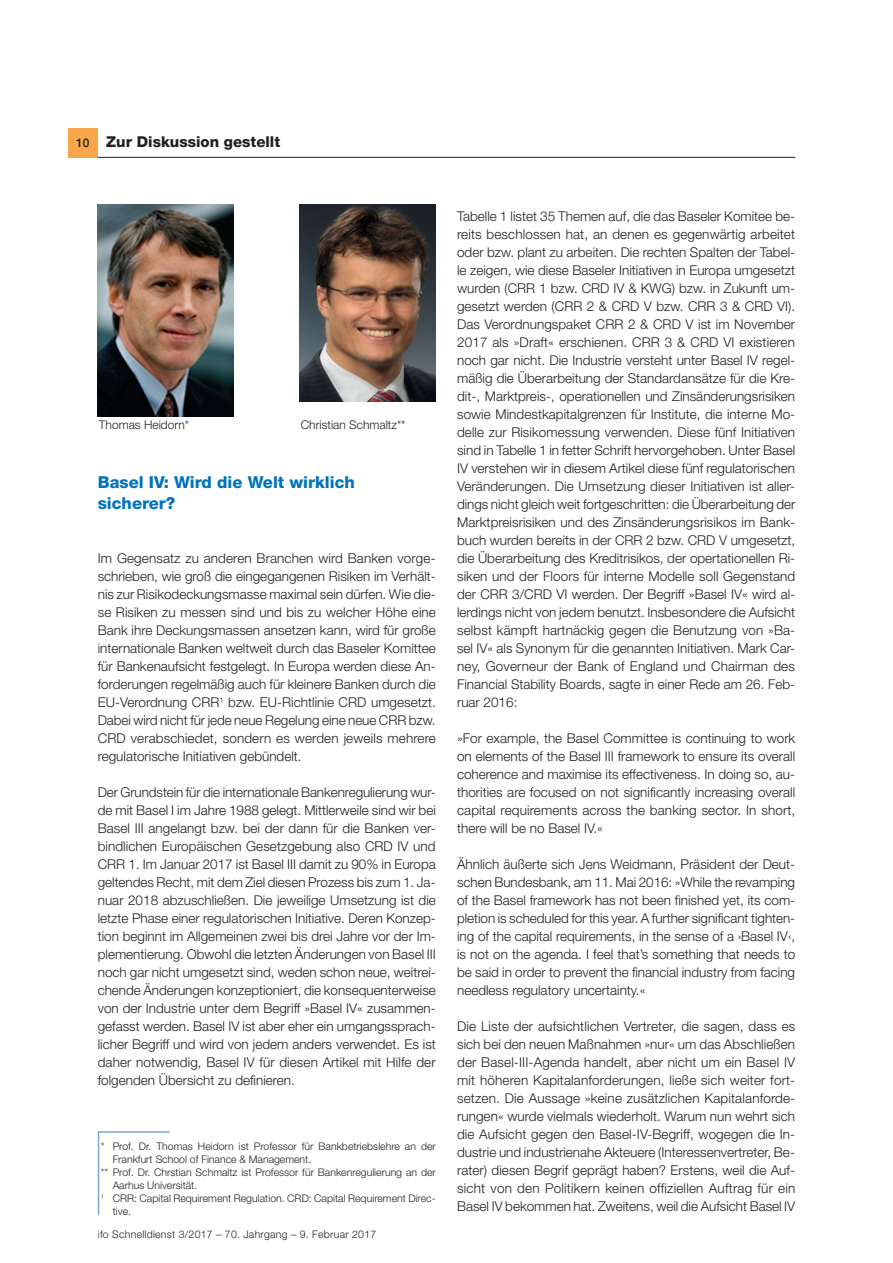
<style>
.page{position:relative;width:893px;height:1263px;background:#fff}
.page>*{position:absolute;margin:0;border:0;box-sizing:border-box;transform-origin:0 0}
.Überschrift_11_pt{font:800 16.5px/21px "Helvetica Neue LT Std";color:#0073bc}
.t1{font:800 15px "Helvetica Neue LT Std";color:#231f20}
.Fliesstext{font:300 13.5px/18px "Helvetica Neue LT Std";letter-spacing:.005em;color:#231f20;text-align:justify}
.Autor-Foto{font:300 12px "Helvetica Neue LT Std";color:#231f20}
.Fussnote{font:300 10.5px/12.8px "Helvetica Neue LT Std";color:#231f20}
.Fussnote-2{font:300 10.5px "Helvetica Neue LT Std";letter-spacing:.025em;color:#231f20}
.s1{font-weight:500;font-size:12px}
</style>
<div class="page">
<div style="left:68px;top:128px;width:30px;height:30px;background:#f9a64a"></div>
<hr style="left:98px;top:157px;width:697px;height:1px;background:#231f20">
<img style="left:98px;top:204px;width:136px;height:213px">
<img style="left:300px;top:204px;width:136px;height:198px">
<svg style="left:97px;top:1131px;width:73px;height:84px"></svg>
<p class="t1" style="left:76px;top:132px;width:205px"><span class="s1">10</span> Zur Diskussion gestellt</p>
<p class="Autor-Foto" style="left:99px;top:418px;width:92px">Thomas Heidorn*</p>
<p class="Autor-Foto" style="left:301px;top:418px;width:106px">Christian Schmaltz**</p>
<p class="Überschrift_11_pt" style="left:98px;top:472px;width:259px">Basel IV: Wird die Welt wirklich sicherer?</p>
<p class="Fliesstext" style="left:98px;top:549px;width:340px">Im Gegensatz zu anderen Branchen wird Banken vorge&shy;schrieben, wie groß die eingegangenen Risiken im Verhält&shy;nis zur Risikodeckungsmasse maximal sein dürfen. Wie die&shy;se Risiken zu messen sind und bis zu welcher Höhe eine Bank ihre Deckungsmassen ansetzen kann, wird für große internationale Banken weltweit durch das Baseler Komittee für Bankenaufsicht festgelegt. In Europa werden diese An&shy;forderungen regelmäßig auch für kleinere Banken durch die EU-Verordnung CRR<sup>1</sup> bzw. EU-Richtlinie CRD umgesetzt.<br>Dabei wird nicht für jede neue Regelung eine neue CRR bzw.<br>CRD verabschiedet, sondern es werden jeweils mehrere regulatorische Initiativen gebündelt.</p>
<p class="Fliesstext" style="left:98px;top:783px;width:340px">Der Grundstein für die internationale Bankenregulierung wur&shy;de mit Basel I im Jahre 1988 gelegt. Mittlerweile sind wir bei Basel III angelangt bzw. bei der dann für die Banken ver&shy;bindlichen Europäischen Gesetzgebung also CRD IV und CRR 1. Im Januar 2017 ist Basel III damit zu 90% in Europa geltendes Recht, mit dem Ziel diesen Prozess bis zum 1. Ja&shy;nuar 2018 abzuschließen. Die jeweilige Umsetzung ist die letzte Phase einer regulatorischen Initiative. Deren Konzep&shy;tion beginnt im Allgemeinen zwei bis drei Jahre vor der Im&shy;plementierung. Obwohl die letzten Änderungen von Basel III noch gar nicht umgesetzt sind, weden schon neue, weitrei&shy;chende Änderungen konzeptioniert, die konsequenterweise von der Industrie unter dem Begriff »Basel IV« zusammen&shy;gefasst werden. Basel IV ist aber eher ein umgangssprach&shy;licher Begriff und wird von jedem anders verwendet. Es ist daher notwendig, Basel IV für diesen Artikel mit Hilfe der folgenden Übersicht zu definieren.</p>
<p class="Fussnote" style="left:113px;top:1140px;width:325px;text-indent:-12px">* Prof. Dr. Thomas Heidorn ist Professor für Bankbetriebslehre an der<br>Frankfurt School of Finance &amp; Management.</p>
<p class="Fussnote" style="left:113px;top:1165px;width:325px;text-indent:-12px">** Prof. Dr. Chrstian Schmaltz ist Professor für Bankenregulierung an der<br>Aarhus Universität.</p>
<p class="Fussnote" style="left:113px;top:1192px;width:325px;text-indent:-12px"><sup>1</sup> CRR: Capital Requirement Regulation. CRD: Capital Requirement Direc&shy;tive.</p>
<p class="Fussnote-2" style="left:98px;top:1228px;width:280px">ifo Schnelldienst 3/2017 – 70. Jahrgang – 9. Februar 2017</p>
<p class="Fliesstext" style="left:457px;top:207px;width:340px">Tabelle 1 listet 35 Themen auf, die das Baseler Komitee be&shy;reits beschlossen hat, an denen es gegenwärtig arbeitet oder bzw. plant zu arbeiten. Die rechten Spalten der Tabel&shy;le zeigen, wie diese Baseler Initiativen in Europa umgesetzt wurden (CRR 1 bzw. CRD IV &amp; KWG) bzw. in Zukunft um&shy;gesetzt werden (CRR 2 &amp; CRD V bzw. CRR 3 &amp; CRD VI).<br>Das Verordnungspaket CRR 2 &amp; CRD V ist im November 2017 als »Draft« erschienen. CRR 3 &amp; CRD VI existieren noch gar nicht. Die Industrie versteht unter Basel IV regel&shy;mäßig die Überarbeitung der Standardansätze für die Kre&shy;dit-, Marktpreis-, operationellen und Zinsänderungsrisiken sowie Mindestkapitalgrenzen für Institute, die interne Mo&shy;delle zur Risikomessung verwenden. Diese fünf Initiativen sind in Tabelle 1 in fetter Schrift hervorgehoben. Unter Basel IV verstehen wir in diesem Artikel diese fünf regulatorischen Veränderungen. Die Umsetzung dieser Initiativen ist aller&shy;dings nicht gleich weit fortgeschritten: die Überarbeitung der Marktpreisrisiken und des Zinsänderungsrisikos im Bank&shy;buch wurden bereits in der CRR 2 bzw. CRD V umgesetzt, die Überarbeitung des Kreditrisikos, der opertationellen Ri&shy;siken und der Floors für interne Modelle soll Gegenstand der CRR 3/CRD VI werden. Der Begriff »Basel IV« wird al&shy;lerdings nicht von jedem benutzt. Insbesondere die Aufsicht selbst kämpft hartnäckig gegen die Benutzung von »Ba&shy;sel IV« als Synonym für die genannten Initiativen. Mark Car&shy;ney, Governeur der Bank of England und Chairman des Financial Stability Boards, sagte in einer Rede am 26. Feb&shy;ruar 2016:</p>
<p class="Fliesstext" style="left:457px;top:729px;width:340px">»For example, the Basel Committee is continuing to work on elements of the Basel III framework to ensure its overall coherence and maximise its effectiveness. In doing so, au&shy;thorities are focused on not significantly increasing overall capital requirements across the banking sector. In short, there will be no Basel IV.«</p>
<p class="Fliesstext" style="left:457px;top:855px;width:340px">Ähnlich äußerte sich Jens Weidmann, Präsident der Deut&shy;schen Bundesbank, am 11. Mai 2016: »While the revamping of the Basel framework has not been finished yet, its com&shy;pletion is scheduled for this year. A further significant tighten&shy;ing of the capital requirements, in the sense of a ›Basel IV‹, is not on the agenda. I feel that’s something that needs to be said in order to prevent the financial industry from facing needless regulatory uncertainty.«</p>
<p class="Fliesstext" style="left:457px;top:1017px;width:340px;text-align:left">Die Liste der aufsichtlichen Vertreter, die sagen, dass es sich bei den neuen Maßnahmen »nur« um das Abschließen der Basel-III-Agenda handelt, aber nicht um ein Basel IV mit höheren Kapitalanforderungen, ließe sich weiter fort&shy;setzen. Die Aussage »keine zusätzlichen Kapitalanforde&shy;rungen« wurde vielmals wiederholt. Warum nun wehrt sich die Aufsicht gegen den Basel-IV-Begriff, wogegen die In&shy;dustrie und industrienahe Akteuere (Interessenvertreter, Be&shy;rater) diesen Begrif geprägt haben? Erstens, weil die Auf&shy;sicht von den Politikern keinen offiziellen Auftrag für ein Basel IV bekommen hat. Zweitens, weil die Aufsicht Basel IV</p>
</div>
